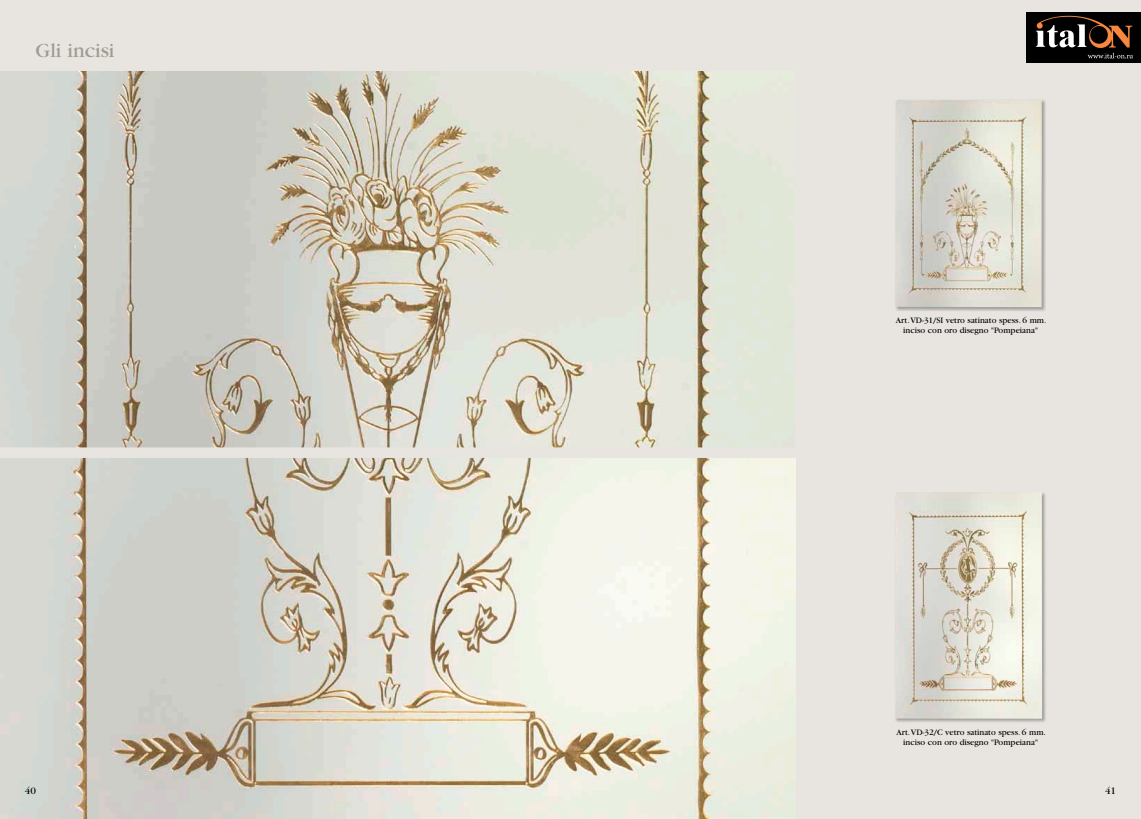
<style>
.page{position:relative;width:1141px;height:819px;background:#e8e5e1}
.page>*{position:absolute;margin:0;border:0;box-sizing:border-box;transform-origin:0 0}
.t1{font:21px "Garamond";color:#9e9b91}
.t2{font:10.5px "Garamond";color:#000}
.t3{font:8.75px/9.6px "Garamond";color:#000;text-align:center}
</style>
<div class="page">
<img style="left:0;top:72px;width:795px;height:375px">
<img style="left:0;top:458px;width:795px;height:361px">
<div style="left:894px;top:491px;width:152px;height:232px;background:#000;opacity:.3"></div>
<img style="left:895px;top:492px;width:147px;height:226px">
<div style="left:894px;top:99px;width:152px;height:212px;background:#000;opacity:.3"></div>
<img style="left:895px;top:100px;width:147px;height:207px">
<img style="left:1027px;top:13px;width:114px;height:49px">
<h1 class="t1" style="left:36px;top:39px;width:80px">Gli incisi</h1>
<p class="t3" style="left:896px;top:316px;width:152px">Art. VD-31/SI vetro satinato spess. 6 mm. inciso con oro disegno "Pompeiana"</p>
<p class="t3" style="left:896px;top:727px;width:151px">Art. VD-32/C vetro satinato spess. 6 mm. inciso con oro disegno "Pompeiana"</p>
<p class="t2" style="left:25px;top:785px;width:13px">40</p>
<p class="t2" style="left:1105px;top:785px;width:13px">41</p>
</div>
